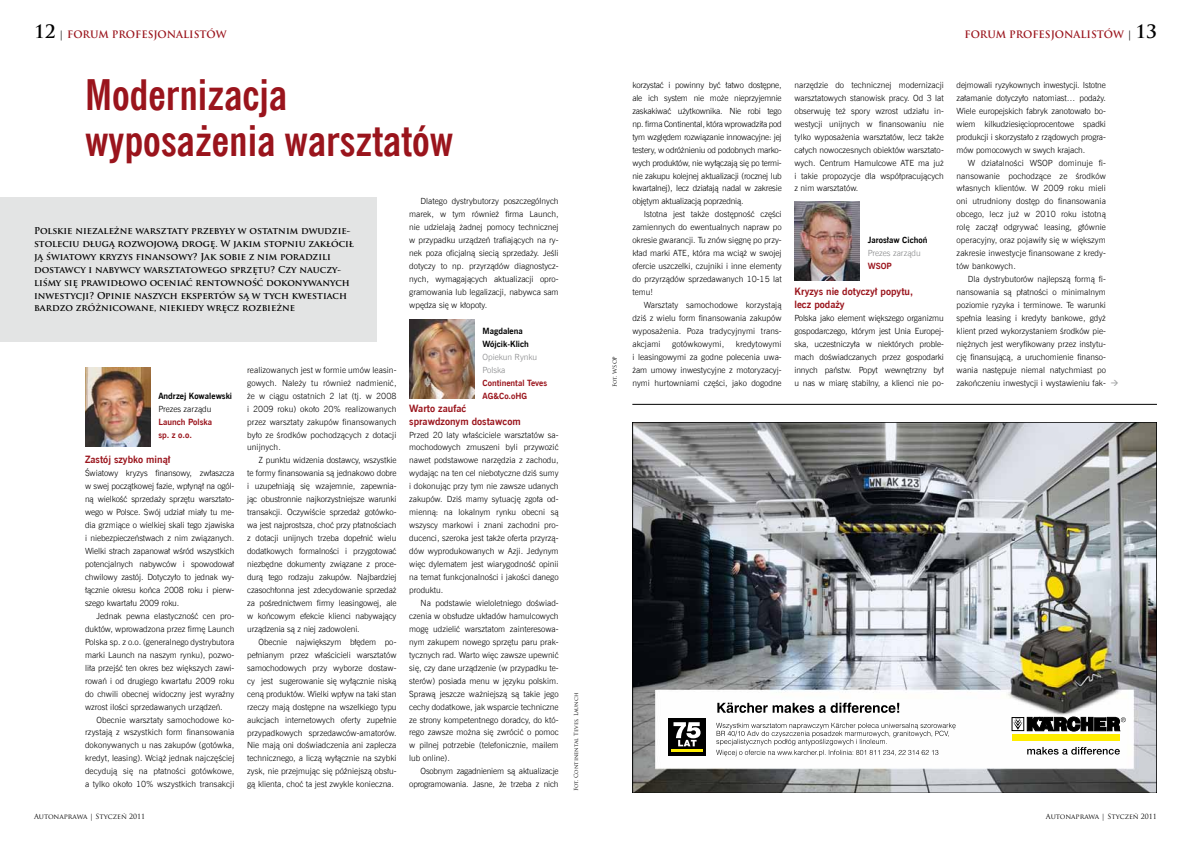
<style>
.page{position:relative;width:1191px;height:842px;background:#fff}
.page>*{position:absolute;margin:0;border:0;box-sizing:border-box;transform-origin:0 0}
.t1{font:700 42px/46px "News Goth Cn EU";color:#9a141c}
.t2{font:700 10px/13px "News Goth EU";color:#9a141c}
.t3{font:700 10px "Trajan Pro";color:#9a141c}
.t4{font:700 9.2px/13px "Trajan Pro";color:#000}
.t5{font:8.5px/13px "News Goth Lt EU";color:#000;text-align:justify}
.t6{font:8.5px/13px "News Goth Lt EU";letter-spacing:-.02em;color:#000;text-align:right}
.t7{font:700 8.5px/13px "News Goth EU";color:#000}
.t8{font:700 8.5px/13px "News Goth EU";color:#9a141c}
.t9{font:8.5px/13px "News Goth Lt EU";color:#87888a}
.t10{font:7px "Trajan Pro";color:#000}
.t11{font:5.5px "Trajan Pro";color:#000}
.s1{font-size:18px;color:#000}
.s2{font-weight:400;color:#000}
.s3{color:#9c9e9f}
</style>
<div class="page">
<div style="left:0;top:197px;width:377px;height:145px;background:#e3e4e4"></div>
<img style="left:85px;top:367px;width:65px;height:80px">
<img style="left:794px;top:201px;width:65px;height:80px">
<svg style="left:632px;top:422px;width:525px;height:370px"></svg>
<hr style="left:632px;top:404px;width:525px;height:1px;background:#000">
<img style="left:409px;top:320px;width:65px;height:79px">
<p class="t3" style="left:34px;top:28px;width:194px"><span class="s1">12</span> <span class="s2">|</span> FORUM PROFESJONALISTÓW</p>
<p class="t3" style="left:964px;top:28px;width:194px">FORUM PROFESJONALISTÓW <span class="s2">|</span> <span class="s1">13</span></p>
<h1 class="t1" style="left:85px;top:73px;width:370px">Modernizacja wyposażenia warsztatów</h1>
<p class="t5" style="left:632px;top:78px;width:151px">korzystać i powinny być łatwo dostępne, ale ich system nie może nieprzyjemnie zaskakiwać użytkownika. Nie robi tego np. firma Continental, która wprowadziła pod tym względem rozwiązanie innowacyjne: jej testery, w odróżnieniu od podobnych marko&shy;wych produktów, nie wyłączają się po termi&shy;nie zakupu kolejnej aktualizacji (rocznej lub kwartalnej), lecz działają nadal w zakresie objętym aktualizacją poprzednią.</p>
<p class="t5" style="left:632px;top:208px;width:151px;text-indent:11px">Istotna jest także dostępność części zamiennych do ewentualnych napraw po okresie gwarancji. Tu znów sięgnę po przy&shy;kład marki ATE, która ma wciąż w swojej ofercie uszczelki, czujniki i inne elementy do przyrządów sprzedawanych 10-15 lat temu!</p>
<p class="t5" style="left:632px;top:299px;width:151px;text-indent:11px">Warsztaty samochodowe korzystają dziś z wielu form finansowania zakupów wyposażenia. Poza tradycyjnymi trans&shy;akcjami</p>
<p class="t5" style="left:409px;top:195px;width:151px;text-indent:11px">Dlatego dystrybutorzy poszczególnych marek, w tym również firma Launch, nie udzielają żadnej pomocy technicznej w przypadku urządzeń trafiających na ry&shy;nek poza oficjalną siecią sprzedaży. Jeśli dotyczy to np. przyrządów diagnostycz&shy;nych, wymagających aktualizacji opro&shy;gramowania lub legalizacji, nabywca sam wpędza się w kłopoty.</p>
<p class="t7" style="left:482px;top:325px;width:48px">Magdalena<br>Wójcik-Klich</p>
<p class="t9" style="left:482px;top:350px;width:56px">Opiekun Rynku<br>Polska</p>
<p class="t8" style="left:482px;top:377px;width:66px">Continental Teves<br>AG&amp;Co.oHG</p>
<p class="t2" style="left:409px;top:402px;width:113px">Warto zaufać sprawdzonym dostawcom</p>
<p class="t5" style="left:409px;top:428px;width:151px">Przed 20 laty właściciele warsztatów sa&shy;mochodowych zmuszeni byli przywozić nawet podstawowe narzędzia z zachodu, wydając na ten cel niebotyczne dziś sumy i dokonując przy tym nie zawsze udanych zakupów. Dziś mamy sytuację zgoła od&shy;mienną: na lokalnym rynku obecni są wszyscy markowi i znani zachodni pro&shy;ducenci, szeroka jest także oferta przyrzą&shy;dów wyprodukowanych w Azji. Jedynym więc dylematem jest wiarygodność opinii na temat funkcjonalności i jakości danego produktu.</p>
<p class="t5" style="left:409px;top:596px;width:151px;text-indent:11px">Na podstawie wieloletniego doświad&shy;czenia w obsłudze układów hamulcowych mogę udzielić warsztatom zainteresowa&shy;nym zakupem nowego sprzętu paru prak&shy;tycznych rad. Warto więc zawsze upewnić się, czy dane urządzenie (w przypadku te&shy;sterów) posiada menu w języku polskim.<br>Sprawą jeszcze ważniejszą są takie jego cechy dodatkowe, jak wsparcie techniczne ze strony kompetentnego doradcy, do któ&shy;rego zawsze można się zwrócić o pomoc w pilnej potrzebie (telefonicznie, mailem lub online).</p>
<p class="t6" style="left:409px;top:765px;width:151px">Osobnym zagadnieniem są aktualizacje oprogramowania. Jasne, że trzeba z nich</p>
<p class="t4" style="left:34px;top:224px;width:321px">Polskie niezależne warsztaty przebyły w ostatnim dwudzie&shy;stoleciu długą rozwojową drogę. W jakim stopniu zakłócił ją światowy kryzys finansowy? Jak sobie z nim poradzili dostawcy i nabywcy warsztatowego sprzętu? Czy nauczy&shy;liśmy się prawidłowo oceniać rentowność dokonywanych inwestycji? Opinie naszych ekspertów są w tych kwestiach bardzo zróżnicowane, niekiedy wręcz rozbieżne</p>
<p class="t5" style="left:632px;top:337px;width:151px;text-indent:104px">kredytowymi i leasingowymi za godne polecenia uwa&shy;żam umowy inwestycyjne z motoryzacyj&shy;nymi hurtowniami części, jako dogodne</p>
<p class="t5" style="left:672px;top:337px;width:53px">gotówkowymi,</p>
<p class="t11" style="left:611px;top:387px;width:33px;rotate:-90deg">Fot. WSOP</p>
<p class="t5" style="left:247px;top:363px;width:151px">realizowanych jest w formie umów leasin&shy;gowych. Należy tu również nadmienić, że w ciągu ostatnich 2 lat (tj. w 2008 i 2009 roku) około 20% realizowanych przez warsztaty zakupów finansowanych było ze środków pochodzących z dotacji unijnych.</p>
<p class="t5" style="left:247px;top:454px;width:151px;text-indent:11px">Z punktu widzenia dostawcy, wszystkie te formy finansowania są jednakowo dobre i uzupełniają się wzajemnie, zapewnia&shy;jąc obustronnie najkorzystniejsze warunki transakcji. Oczywiście sprzedaż gotówko&shy;wa jest najprostsza, choć przy płatnościach z dotacji unijnych trzeba dopełnić wielu dodatkowych formalności i przygotować niezbędne dokumenty związane z proce&shy;durą tego rodzaju zakupów. Najbardziej czasochłonna jest zdecydowanie sprzedaż za pośrednictwem firmy leasingowej, ale w końcowym efekcie klienci nabywający urządzenia są z niej zadowoleni.</p>
<p class="t5" style="left:247px;top:635px;width:151px;text-indent:11px">Obecnie największym błędem po&shy;pełnianym przez właścicieli warsztatów samochodowych przy wyborze dostaw&shy;cy jest sugerowanie się wyłącznie niską ceną produktów. Wielki wpływ na taki stan rzeczy mają dostępne na wszelkiego typu aukcjach internetowych oferty zupełnie przypadkowych sprzedawców-amatorów.<br>Nie mają oni doświadczenia ani zaplecza technicznego, a liczą wyłącznie na szybki zysk, nie przejmując się późniejszą obsłu&shy;gą klienta, choć ta jest zwykle konieczna.</p>
<p class="t7" style="left:158px;top:389px;width:75px">Andrzej Kowalewski</p>
<p class="t5" style="left:158px;top:402px;width:55px">Prezes zarządu</p>
<p class="t8" style="left:158px;top:415px;width:55px">Launch Polska sp. z o.o.</p>
<p class="t2" style="left:85px;top:454px;width:87px">Zastój szybko minął</p>
<p class="t5" style="left:85px;top:467px;width:151px">Światowy kryzys finansowy, zwłaszcza w swej początkowej fazie, wpłynął na ogól&shy;ną wielkość sprzedaży sprzętu warsztato&shy;wego w Polsce. Swój udział miały tu me&shy;dia grzmiące o wielkiej skali tego zjawiska i niebezpieczeństwach z nim związanych.<br>Wielki strach zapanował wśród wszystkich potencjalnych nabywców i spowodował chwilowy zastój. Dotyczyło to jednak wy&shy;łącznie okresu końca 2008 roku i pierw&shy;szego kwartału 2009 roku.</p>
<p class="t5" style="left:85px;top:609px;width:151px;text-indent:11px">Jednak pewna elastyczność cen pro&shy;duktów, wprowadzona przez firmę Launch Polska sp. z o.o. (generalnego dystrybutora marki Launch na naszym rynku), pozwo&shy;liła przejść ten okres bez większych zawi&shy;rowań i od drugiego kwartału 2009 roku do chwili obecnej widoczny jest wyraźny wzrost ilości sprzedawanych urządzeń.</p>
<p class="t5" style="left:85px;top:713px;width:151px;text-indent:11px">Obecnie warsztaty samochodowe ko&shy;rzystają z wszystkich form finansowania dokonywanych u nas zakupów (gotówka, kredyt, leasing). Wciąż jednak najczęściej decydują się na płatności gotówkowe, a tylko około 10% wszystkich transakcji</p>
<p class="t11" style="left:572px;top:791px;width:100px;rotate:-90deg">Fot. Continental Teves, Launch</p>
<p class="t10" style="left:34px;top:812px;width:113px">Autonaprawa | Styczeń 2011</p>
<p class="t5" style="left:794px;top:78px;width:151px">narzędzie do technicznej modernizacji warsztatowych stanowisk pracy. Od 3 lat obserwuję też spory wzrost udziału in&shy;westycji unijnych w finansowaniu nie tylko wyposażenia warsztatów, lecz także całych nowoczesnych obiektów warsztato&shy;wych. Centrum Hamulcowe ATE ma już i takie propozycje dla współpracujących z nim warsztatów.</p>
<p class="t7" style="left:867px;top:234px;width:61px">Jarosław Cichoń</p>
<p class="t9" style="left:867px;top:247px;width:55px">Prezes zarządu</p>
<p class="t8" style="left:867px;top:260px;width:26px">WSOP</p>
<p class="t2" style="left:794px;top:285px;width:120px">Kryzys nie dotyczył popytu, lecz podaży</p>
<p class="t5" style="left:794px;top:312px;width:151px">Polska jako element większego organizmu gospodarczego, którym jest Unia Europej&shy;ska, uczestniczyła w niektórych proble&shy;mach doświadczanych przez gospodarki innych państw. Popyt wewnętrzny był u nas w miarę stabilny, a klienci nie po-</p>
<p class="t5" style="left:956px;top:78px;width:151px">dejmowali ryzykownych inwestycji. Istotne załamanie dotyczyło natomiast… podaży.<br>Wiele europejskich fabryk zanotowało bo&shy;wiem kilkudziesięcioprocentowe spadki produkcji i skorzystało z rządowych progra&shy;mów pomocowych w swych krajach.</p>
<p class="t5" style="left:956px;top:156px;width:151px;text-indent:11px">W działalności WSOP dominuje fi&shy;nansowanie pochodzące ze środków własnych klientów. W 2009 roku mieli oni utrudniony dostęp do finansowania obcego, lecz już w 2010 roku istotną rolę zaczął odgrywać leasing, głównie operacyjny, oraz pojawiły się w większym zakresie inwestycje finansowane z kredy&shy;tów bankowych.</p>
<p class="t5" style="left:956px;top:273px;width:164px;text-align:left;text-indent:11px">Dla dystrybutorów najlepszą formą fi&shy;nansowania są płatności o minimalnym poziomie ryzyka i terminowe. Te warunki spełnia leasing i kredyty bankowe, gdyż klient przed wykorzystaniem środków pie&shy;niężnych jest weryfikowany przez instytu-<br>cję finansującą, a uruchomienie finanso&shy;wania następuje niemal natychmiast po zakończeniu inwestycji i wystawieniu fak- <span class="s3">→</span></p>
<p class="t10" style="left:1045px;top:812px;width:113px">Autonaprawa | Styczeń 2011</p>
</div>
